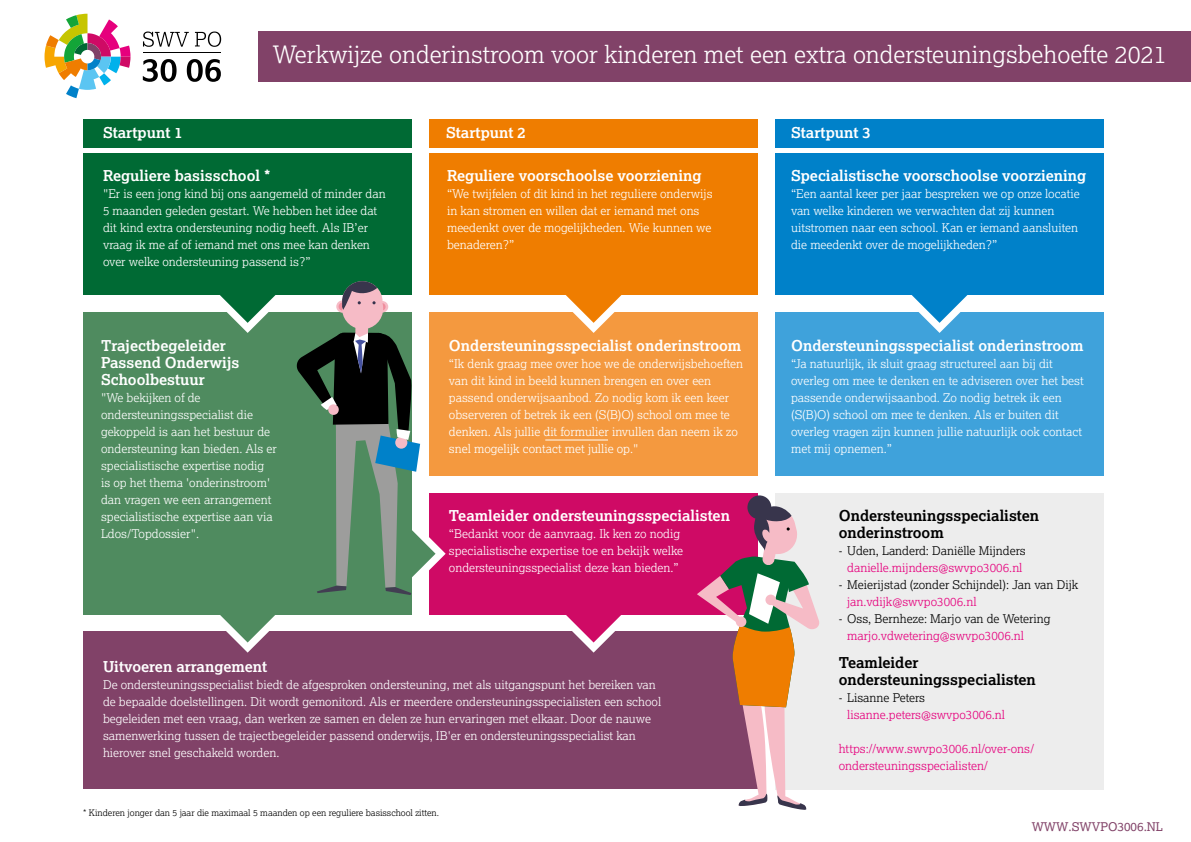
<style>
.page{position:relative;width:1191px;height:842px;background:#fff}
.page>*{position:absolute;margin:0;border:0;box-sizing:border-box;transform-origin:0 0}
.t1{font:300 24px "Lexia";color:#fff}
.t2{font:700 15px/17px "Lexia";color:#fff}
.t3{font:700 15px/17px "Lexia";color:#000}
.t4{font:300 12px/17px "Lexia";color:#fff}
.t5{font:300 12px/17px "Lexia";color:#e6007d}
.t6{font:300 12px "Lexia";color:#000}
.t7{font:12px "Lexia";color:#814268}
.t8{font:300 9px "Lexia";color:#000}
</style>
<div class="page">
<div style="left:429px;top:493px;width:329px;height:121px;background:#cf0a65"></div>
<div style="left:83px;top:312px;width:329px;height:302px;background:#4f8b5f"></div>
<div style="left:83px;top:632px;width:675px;height:157px;background:#814268"></div>
<div style="left:775px;top:493px;width:329px;height:296px;background:#ededed"></div>
<div style="left:775px;top:312px;width:329px;height:164px;background:#3fa2db"></div>
<div style="left:775px;top:153px;width:329px;height:142px;background:#0081c9"></div>
<div style="left:775px;top:119px;width:329px;height:28px;background:#0081c9"></div>
<div style="left:429px;top:312px;width:329px;height:164px;background:#f4993f"></div>
<div style="left:83px;top:153px;width:329px;height:142px;background:#006a34"></div>
<div style="left:83px;top:119px;width:329px;height:28px;background:#006a34"></div>
<div style="left:429px;top:153px;width:329px;height:142px;background:#ef7d00"></div>
<div style="left:429px;top:119px;width:329px;height:28px;background:#ef7d00"></div>
<div style="left:258px;top:32px;width:933px;height:50px;background:#814268"></div>
<svg style="left:45px;top:14px;width:85px;height:84px"></svg>
<svg style="left:143px;top:59px;width:33px;height:23px"></svg>
<svg style="left:187px;top:59px;width:34px;height:23px"></svg>
<svg style="left:143px;top:32px;width:46px;height:15px"></svg>
<svg style="left:195px;top:32px;width:26px;height:15px"></svg>
<hr style="left:143px;top:52px;width:77px;height:1px;background:#000">
<svg style="left:220px;top:295px;width:56px;height:38px"></svg>
<svg style="left:566px;top:295px;width:56px;height:38px"></svg>
<svg style="left:911px;top:295px;width:57px;height:38px"></svg>
<svg style="left:219px;top:614px;width:58px;height:39px"></svg>
<svg style="left:564px;top:614px;width:58px;height:39px"></svg>
<div style="left:747px;top:495px;width:24px;height:24px;background:#38354c;border-radius:50%"></div>
<svg style="left:697px;top:505px;width:123px;height:305px"></svg>
<svg style="left:296px;top:281px;width:149px;height:314px"></svg>
<hr style="left:545px;top:440px;width:63px;height:1px;background:#fff">
<h1 class="t1" style="left:273px;top:40px;width:895px">Werkwijze onderinstroom voor kinderen met een extra ondersteuningsbehoefte 2021</h1>
<p class="t2" style="left:103px;top:123px;width:81px">Startpunt 1</p>
<p class="t2" style="left:446px;top:123px;width:81px">Startpunt 2</p>
<p class="t2" style="left:791px;top:123px;width:81px">Startpunt 3</p>
<p class="t2" style="left:447px;top:167px;width:256px">Reguliere voorschoolse voorziening</p>
<p class="t4" style="left:447px;top:185px;width:267px">“We twijfelen of dit kind in het reguliere onderwijs in kan stromen en willen dat er iemand met ons meedenkt over de mogelijkheden. Wie kunnen we benaderen?”</p>
<p class="t2" style="left:103px;top:167px;width:169px">Reguliere basisschool *</p>
<p class="t4" style="left:103px;top:185px;width:284px">"Er is een jong kind bij ons aangemeld of minder dan 5 maanden geleden gestart. We hebben het idee dat dit kind extra ondersteuning nodig heeft. Als IB’er vraag ik me af of iemand met ons mee kan denken over welke ondersteuning passend is?”</p>
<p class="t2" style="left:791px;top:167px;width:297px">Specialistische voorschoolse voorziening</p>
<p class="t4" style="left:791px;top:185px;width:290px">“Een aantal keer per jaar bespreken we op onze locatie van welke kinderen we verwachten dat zij kunnen uitstromen naar een school. Kan er iemand aansluiten die meedenkt over de mogelijkheden?”</p>
<p class="t2" style="left:101px;top:337px;width:140px">Trajectbegeleider<br>Passend Onderwijs<br>Schoolbestuur</p>
<p class="t4" style="left:101px;top:389px;width:177px">"We bekijken of de ondersteuningsspecialist die gekoppeld is aan het bestuur de ondersteuning kan bieden. Als er specialistische expertise nodig<br>is op het thema 'onderinstroom' dan vragen we een arrangement specialistische expertise aan via<br>Ldos/Topdossier".</p>
<p class="t2" style="left:449px;top:337px;width:294px">Ondersteuningsspecialist onderinstroom</p>
<p class="t4" style="left:449px;top:355px;width:296px">“Ik denk graag mee over hoe we de onderwijsbehoeften van dit kind in beeld kunnen brengen en over een passend onderwijsaanbod. Zo nodig kom ik een keer observeren of betrek ik een (S(B)O) school om mee te denken. Als jullie dit formulier invullen dan neem ik zo snel mogelijk contact met jullie op."</p>
<p class="t2" style="left:449px;top:507px;width:282px">Teamleider ondersteuningsspecialisten</p>
<p class="t4" style="left:449px;top:525px;width:236px">“Bedankt voor de aanvraag. Ik ken zo nodig specialistische expertise toe en bekijk welke ondersteuningsspecialist deze kan bieden.”</p>
<p class="t2" style="left:103px;top:658px;width:166px">Uitvoeren arrangement</p>
<p class="t4" style="left:103px;top:676px;width:560px">De ondersteuningsspecialist biedt de afgesproken ondersteuning, met als uitgangspunt het bereiken van de bepaalde doelstellingen. Dit wordt gemonitord. Als er meerdere ondersteuningsspecialisten een school begeleiden met een vraag, dan werken ze samen en delen ze hun ervaringen met elkaar. Door de nauwe samenwerking tussen de trajectbegeleider passend onderwijs, IB'er en ondersteuningsspecialist kan hierover snel geschakeld worden.</p>
<p class="t8" style="left:83px;top:807px;width:357px">* Kinderen jonger dan 5 jaar die maximaal 5 maanden op een reguliere basisschool zitten.</p>
<p class="t2" style="left:791px;top:337px;width:294px">Ondersteuningsspecialist onderinstroom</p>
<p class="t4" style="left:791px;top:355px;width:294px">“Ja natuurlijk, ik sluit graag structureel aan bij dit overleg om mee te denken en te adviseren over het best passende onderwijsaanbod. Zo nodig betrek ik een (S(B)O) school om mee te denken. Als er buiten dit overleg vragen zijn kunnen jullie natuurlijk ook contact met mij opnemen.”</p>
<p class="t3" style="left:838px;top:507px;width:202px">Ondersteuningsspecialisten onderinstroom</p>
<p class="t6" style="left:838px;top:543px;width:188px">- Uden, Landerd: Daniëlle Mijnders</p>
<p class="t5" style="left:847px;top:559px;width:177px">danielle.mijnders@swvpo3006.nl</p>
<p class="t6" style="left:838px;top:577px;width:241px">- Meierijstad (zonder Schijndel): Jan van Dijk</p>
<p class="t5" style="left:847px;top:593px;width:131px">jan.vdijk@swvpo3006.nl</p>
<p class="t6" style="left:838px;top:611px;width:213px">- Oss, Bernheze: Marjo van de Wetering</p>
<p class="t5" style="left:847px;top:627px;width:178px">marjo.vdwetering@swvpo3006.nl</p>
<p class="t3" style="left:838px;top:654px;width:199px">Teamleider ondersteuningsspecialisten</p>
<p class="t6" style="left:838px;top:690px;width:88px">- Lisanne Peters</p>
<p class="t5" style="left:847px;top:706px;width:159px">lisanne.peters@swvpo3006.nl</p>
<p class="t5" style="left:838px;top:740px;width:197px">https://www.swvpo3006.nl/over-ons/ ondersteuningsspecialisten/</p>
<p class="t7" style="left:1031px;top:819px;width:133px">WWW.SWVPO3006.NL</p>
</div>
